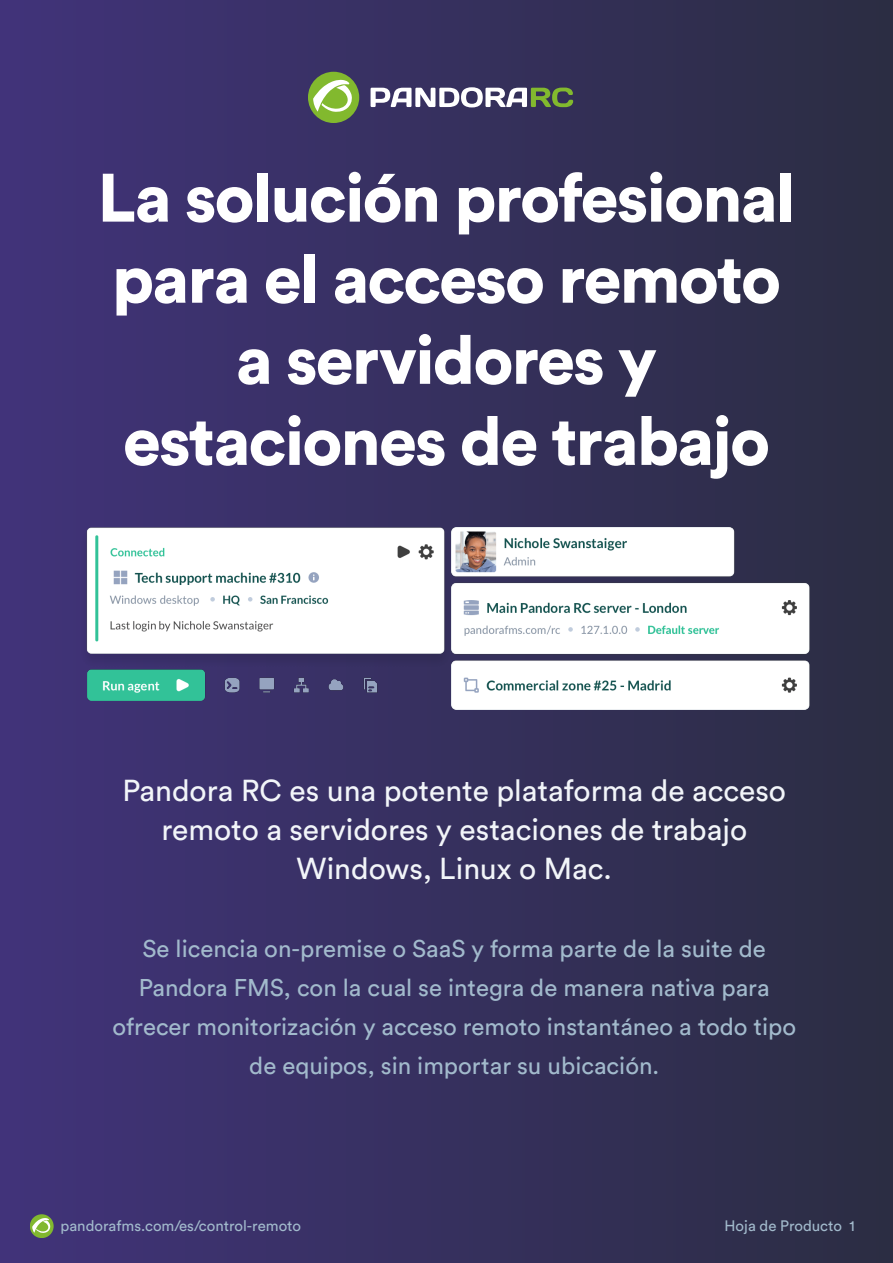
<style>
.page{position:relative;width:893px;height:1263px;background:#fff}
.page>*{position:absolute;margin:0;border:0;box-sizing:border-box;transform-origin:0 0}
.t1{font:900 67.5px/81.2px "Circular Std";letter-spacing:-.025em;color:#fff;text-align:center}
.t2{font:30px/39px "Circular Std";color:#f2f5f9;text-align:center}
.t3{font:24px/39px "Circular Std";color:#a2bacc;text-align:center}
.t4{font:15px "Circular Std";color:#a2bacc}
</style>
<div class="page">
<div style="left:0;top:0;width:893px;height:1263px;background:linear-gradient(to right,#41337a,#2b2d42)"></div>
<svg style="left:30px;top:1214px;width:24px;height:24px"></svg>
<svg style="left:308px;top:72px;width:51px;height:51px"></svg>
<svg style="left:371px;top:87px;width:202px;height:20px"></svg>
<img style="left:72px;top:527px;width:752px;height:183px">
<h1 class="t1" style="left:98px;top:156px;width:699px">La solución profesional para el acceso remoto a servidores y estaciones de trabajo</h1>
<p class="t2" style="left:122px;top:771px;width:665px">Pandora RC es una potente plataforma de acceso remoto a servidores y estaciones de trabajo<br>Windows, Linux o Mac.</p>
<p class="t3" style="left:112px;top:929px;width:685px">Se licencia on-premise o SaaS y forma parte de la suite de Pandora FMS, con la cual se integra de manera nativa para ofrecer monitorización y acceso remoto instantáneo a todo tipo de equipos, sin importar su ubicación.</p>
<p class="t4" style="left:60px;top:1216px;width:242px">pandorafms.com/es/control-remoto</p>
<p class="t4" style="left:724px;top:1216px;width:132px">Hoja de Producto 1</p>
</div>
